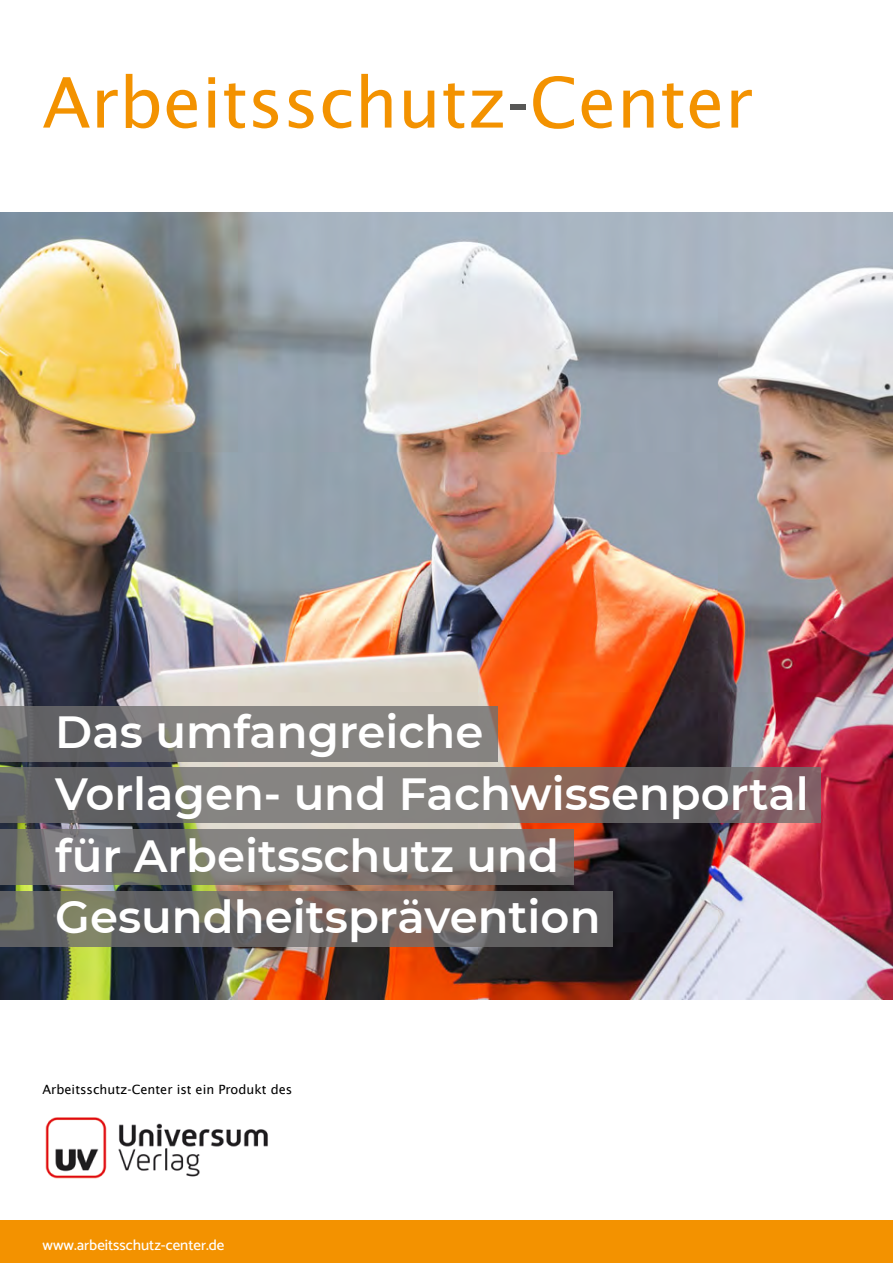
<style>
.page{position:relative;width:893px;height:1263px;background:#fff}
.page>*{position:absolute;margin:0;border:0;box-sizing:border-box;transform-origin:0 0}
.t1{font:69.6px "Lucida Sans";color:#f39200}
.t2{font:600 45px/61.5px "Montserrat";color:#fff}
.t3{font:500 15px "Catamaran";color:#fff}
.t4{font:12.75px "Lucida Sans";color:#000}
.s1{color:#575756}
</style>
<div class="page">
<img style="left:0;top:213px;width:893px;height:786px">
<svg style="left:0;top:706px;width:497px;height:55px;background:#7c7a79"></svg>
<svg style="left:0;top:767px;width:821px;height:56px;background:#78706e"></svg>
<svg style="left:0;top:829px;width:574px;height:55px;background:#7a7774"></svg>
<svg style="left:0;top:891px;width:612px;height:55px;background:#6c6863"></svg>
<img style="left:45px;top:1117px;width:223px;height:61px">
<div style="left:0;top:1220px;width:893px;height:43px;background:#f39200"></div>
<h1 class="t1" style="left:43px;top:63px;width:712px">Arbeitsschutz<span class="s1">-</span>Center</h1>
<p class="t2" style="left:55px;top:700px;width:755px">Das umfangreiche<br>Vorlagen- und Fachwissenportal für Arbeitsschutz und<br>Gesundheitsprävention</p>
<p class="t4" style="left:43px;top:1082px;width:251px">Arbeitsschutz-Center ist ein Produkt des</p>
<p class="t3" style="left:43px;top:1233px;width:183px">www.arbeitsschutz-center.de</p>
</div>
